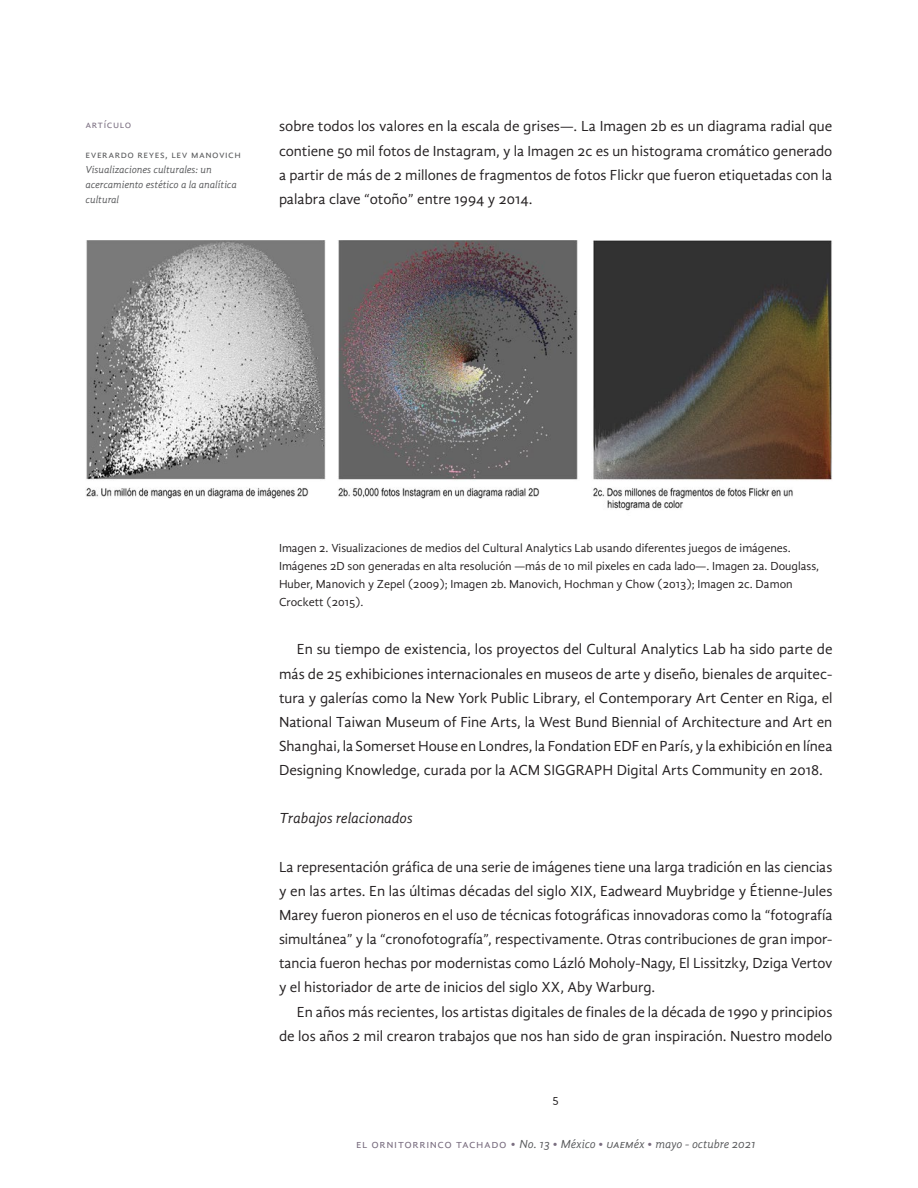
<style>
.page{position:relative;width:918px;height:1188px;background:#fff}
.page>*{position:absolute;margin:0;border:0;box-sizing:border-box;transform-origin:0 0}
.Primera_linea{font:15px/24.2px "Gandhi Sans";color:#231f20;text-align:justify}
.Cuerpo{font:15px/24.2px "Gandhi Sans";color:#231f20;text-align:justify}
.Sub-sub{font:italic 15px "Gandhi Sans";letter-spacing:-.01em;color:#231f20}
.Referencia_imagen{font:12px/18px "Gandhi Sans";color:#231f20}
.t1{font:italic 12px "Gandhi Sans";color:#57585a}
.t2{font:12px "Gandhi Sans";color:#7a6e80}
.t3{font:italic 10.5px/15px "Gandhi Sans";color:#57585a}
.t4{font:10.5px "Gandhi Sans";letter-spacing:.05em;color:#57585a}
.t5{font:10.5px "Gandhi Sans";letter-spacing:.05em;color:#7a6e80}
.s1{font-style:normal;color:#7a6e80}
</style>
<div class="page">
<img style="left:86px;top:240px;width:746px;height:271px">
<p class="t5" style="left:86px;top:119px;width:47px">ARTÍCULO</p>
<p class="t4" style="left:86px;top:149px;width:19px">Everar</p>
<p class="t4" style="left:121px;top:149px;width:122px">do Reyes, Lev Manovich</p>
<p class="t3" style="left:86px;top:162px;width:153px">Visualizaciones culturales: un acercamiento estético a la analítica cultural</p>
<p class="Primera_linea" style="left:279px;top:114px;width:555px">sobre todos los valores en la escala de grises—. La Imagen 2b es un diagrama radial que contiene 50 mil fotos de Instagram, y la Imagen 2c es un histograma cromático generado a partir de más de 2 millones de fragmentos de fotos Flickr que fueron etiquetadas con la palabra clave “otoño” entre 1994 y 2014.</p>
<p class="Referencia_imagen" style="left:279px;top:539px;width:542px">Imagen 2. Visualizaciones de medios del Cultural Analytics Lab usando diferentes juegos de imágenes.<br>Imágenes 2D son generadas en alta resolución —más de 10 mil pixeles en cada lado—. Imagen 2a. Douglass, Huber, Manovich y Zepel (2009); Imagen 2b. Manovich, Hochman y Chow (2013); Imagen 2c. Damon Crockett (2015).</p>
<p class="Cuerpo" style="left:279px;top:637px;width:555px;text-indent:18px">En su tiempo de existencia, los proyectos del Cultural Analytics Lab ha sido parte de más de 25 exhibiciones internacionales en museos de arte y diseño, bienales de arquitec&shy;tura y galerías como la New York Public Library, el Contemporary Art Center en Riga, el National Taiwan Museum of Fine Arts, la West Bund Biennial of Architecture and Art en Shanghai, la Somerset House en Londres, la Fondation EDF en París, y la exhibición en línea Designing Knowledge, curada por la ACM SIGGRAPH Digital Arts Community en 2018.</p>
<p class="Sub-sub" style="left:279px;top:810px;width:135px">Trabajos relacionados</p>
<p class="Primera_linea" style="left:279px;top:855px;width:555px">La representación gráfica de una serie de imágenes tiene una larga tradición en las ciencias y en las artes. En las últimas décadas del siglo XIX, Eadweard Muybridge y Étienne-Jules Marey fueron pioneros en el uso de técnicas fotográficas innovadoras como la “fotografía simultánea” y la “cronofotografía”, respectivamente. Otras contribuciones de gran impor&shy;tancia fueron hechas por modernistas como Lázló Moholy-Nagy, El Lissitzky, Dziga Vertov y el historiador de arte de inicios del siglo XX, Aby Warburg.</p>
<p class="Cuerpo" style="left:279px;top:1000px;width:555px;text-align:right">En años más recientes, los artistas digitales de finales de la década de 1990 y principios de los años 2 mil crearon trabajos que nos han sido de gran inspiración. Nuestro modelo</p>
<p class="Referencia_imagen" style="left:553px;top:1090px;width:8px">5</p>
<p class="t2" style="left:356px;top:1137px;width:50px">el ornitorr</p>
<p class="t1" style="left:426px;top:1137px;width:330px"><span class="s1">inco tac hado •</span> No. 13 <span class="s1">•</span> México <span class="s1">•</span> uaeméx <span class="s1">•</span> mayo - octubre 2021</p>
</div>
